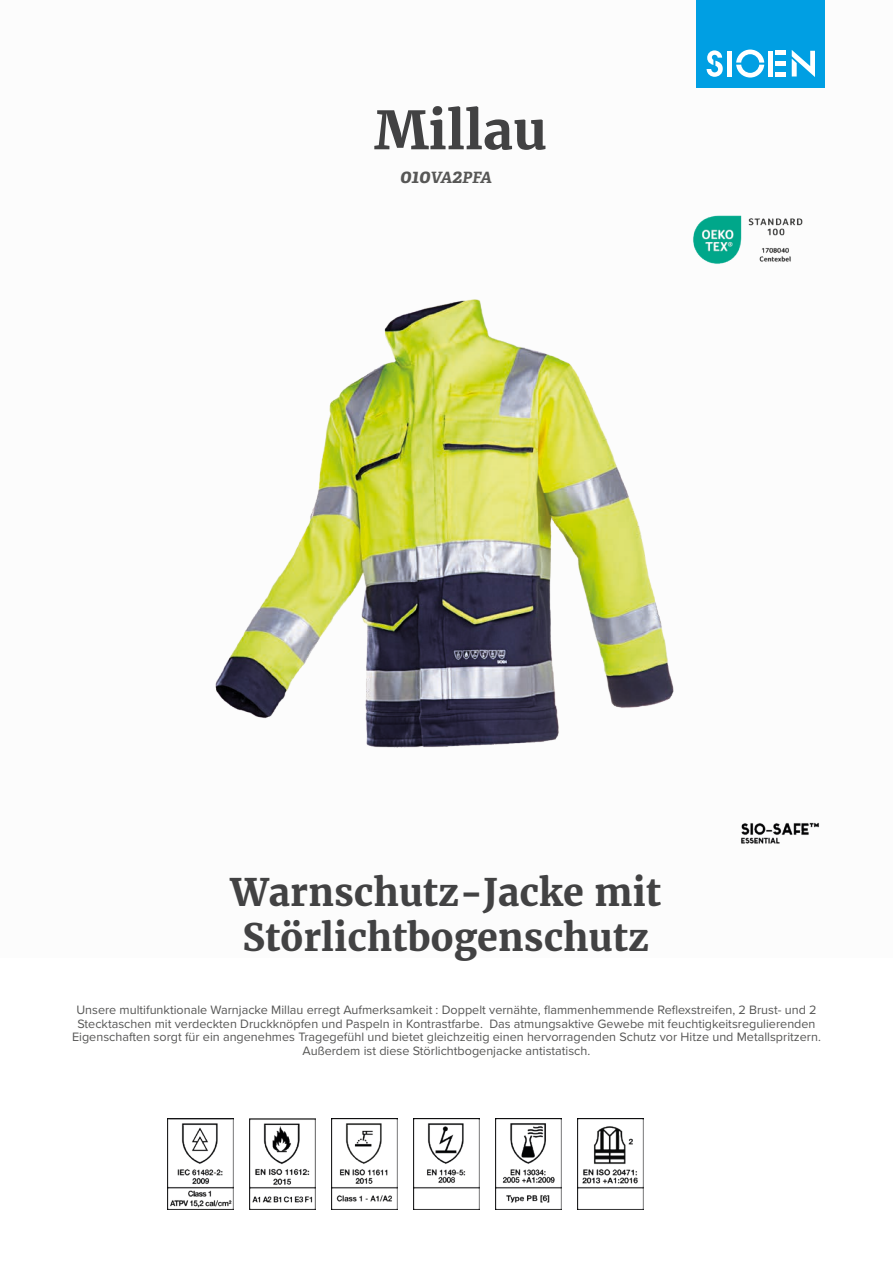
<style>
.page{position:relative;width:893px;height:1263px;background:#fff}
.page>*{position:absolute;margin:0;border:0;box-sizing:border-box;transform-origin:0 0}
.t1{font:700 52.5px "Merriweather";color:#424243}
.t2{font:700 37.5px/45px "Merriweather";color:#424243;text-align:center}
.t3{font:italic 700 15.6px "Adelle";color:#575756}
.t4{font:12.6px/13.6px "Proxima Nova";color:#575756;text-align:center}
.s1{font-size:19.5px}
</style>
<div class="page">
<div style="left:697px;top:0;width:128px;height:88px;background:#009fe3"></div>
<svg style="left:707px;top:50px;width:16px;height:27px"></svg>
<svg style="left:736px;top:50px;width:28px;height:28px"></svg>
<div style="left:727px;top:51px;width:5px;height:26px;background:#fff"></div>
<div style="left:768px;top:51px;width:5px;height:26px;background:#fff"></div>
<div style="left:775px;top:72px;width:11px;height:5px;background:#fff"></div>
<div style="left:775px;top:61px;width:11px;height:5px;background:#fff"></div>
<hr style="left:775px;top:51px;width:11px;height:4px;background:#fff">
<svg style="left:792px;top:50px;width:23px;height:27px"></svg>
<img style="left:741px;top:822px;width:79px;height:22px">
<img style="left:693px;top:215px;width:110px;height:49px">
<img style="left:167px;top:1118px;width:66px;height:92px">
<img style="left:249px;top:1118px;width:66px;height:92px">
<img style="left:331px;top:1118px;width:66px;height:92px">
<img style="left:413px;top:1118px;width:67px;height:92px">
<img style="left:495px;top:1118px;width:67px;height:92px">
<img style="left:577px;top:1118px;width:67px;height:92px">
<img style="left:215px;top:299px;width:459px;height:449px">
<h1 class="t1" style="left:374px;top:95px;width:174px">Millau</h1>
<p class="t3" style="left:400px;top:168px;width:93px"><span class="s1">010</span>VA<span class="s1">2</span>PFA</p>
<h2 class="t2" style="left:231px;top:869px;width:432px">Warnschutz-Jacke mit<br>Störlichtbogenschutz</h2>
<p class="t4" style="left:72px;top:1002px;width:750px">Unsere multifunktionale Warnjacke Millau erregt Aufmerksamkeit : Doppelt vernähte, flammenhemmende Reflexstreifen, 2 Brust- und 2<br>Stecktaschen mit verdeckten Druckknöpfen und Paspeln in Kontrastfarbe. Das atmungsaktive Gewebe mit feuchtigkeitsregulierenden Eigenschaften sorgt für ein angenehmes Tragegefühl und bietet gleichzeitig einen hervorragenden Schutz vor Hitze und Metallspritzern.<br>Außerdem ist diese Störlichtbogenjacke antistatisch.</p>
</div>
